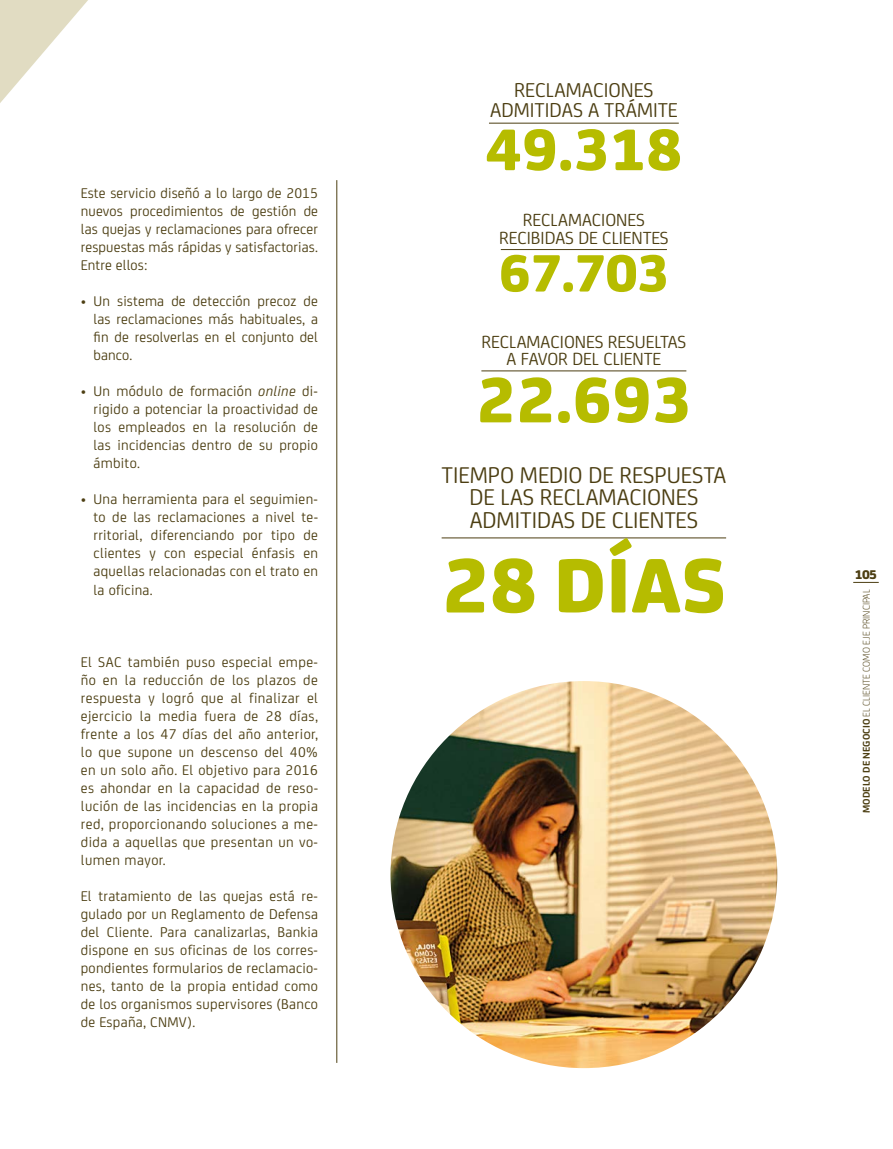
<style>
.page{position:relative;width:893px;height:1149px;background:#fff}
.page>*{position:absolute;margin:0;border:0;box-sizing:border-box;transform-origin:0 0}
.t1{font:800 82.5px "Bankia";color:#b6bc00}
.t2{font:800 68.55px "Bankia";color:#b6bc00}
.t3{font:800 62.7px "Bankia";color:#b6bc00}
.t4{font:800 56.1px "Bankia";color:#b6bc00}
.t5{font:24.3px "Bankia";color:#4c3e12}
.t6{font:21.3px "Bankia";color:#4c3e12}
.t7{font:18.75px/17.4px "Bankia";color:#4c3e12;text-align:right}
.t8{font:15px/18px "Bankia";letter-spacing:.02em;color:#4c3e12;text-align:justify}
.t9{font:800 13.5px "Bankia";color:#4c3e12}
.t10{font:300 10.5px "Bankia";color:#4c3e12}
.s1{font-style:italic}
.s2{font-weight:700}
</style>
<div class="page">
<img style="left:0;top:0;width:88px;height:103px">
<svg style="left:853px;top:582px;width:26px;height:1px"></svg>
<hr style="left:501px;top:249px;width:166px;height:1px;background:#4c3e12">
<hr style="left:481px;top:370px;width:205px;height:1px;background:#4c3e12">
<hr style="left:442px;top:537px;width:284px;height:1px;background:#4c3e12">
<hr style="left:489px;top:123px;width:190px;height:1px;background:#4c3e12">
<img style="left:390px;top:681px;width:387px;height:386px;border-radius:193px">
<hr style="left:336px;top:180px;width:1px;height:882px;background:#4c3e12">
<p class="t8" style="left:81px;top:183px;width:239px">Este servicio diseñó a lo largo de 2015 nuevos procedimientos de gestión de las quejas y reclamaciones para ofrecer respuestas más rápidas y satisfactorias.<br>Entre ellos:</p>
<p class="t8" style="left:94px;top:291px;width:226px;text-indent:-13px">• Un sistema de detección precoz de las reclamaciones más habituales, a fin de resolverlas en el conjunto del banco.</p>
<p class="t8" style="left:94px;top:381px;width:226px;text-indent:-13px">• Un módulo de formación <span class="s1">online</span> di&shy;rigido a potenciar la proactividad de los empleados en la resolución de las incidencias dentro de su propio ámbito.</p>
<p class="t8" style="left:94px;top:489px;width:226px;text-indent:-13px">• Una herramienta para el seguimien&shy;to de las reclamaciones a nivel te&shy;rritorial, diferenciando por tipo de clientes y con especial énfasis en aquellas relacionadas con el trato en la oficina.</p>
<p class="t8" style="left:81px;top:651px;width:239px">El SAC también puso especial empe&shy;ño en la reducción de los plazos de respuesta y logró que al finalizar el ejercicio la media fuera de 28 días, frente a los 47 días del año anterior, lo que supone un descenso del 40% en un solo año. El objetivo para 2016 es ahondar en la capacidad de reso&shy;lución de las incidencias en la propia red, proporcionando soluciones a me&shy;dida a aquellas que presentan un vo&shy;lumen mayor.</p>
<p class="t8" style="left:81px;top:885px;width:239px">El tratamiento de las quejas está re&shy;gulado por un Reglamento de Defensa del Cliente. Para canalizarlas, Bankia dispone en sus oficinas de los corres&shy;pondientes formularios de reclamacio&shy;nes, tanto de la propia entidad como de los organismos supervisores (Banco de España, CNMV).</p>
<h3 class="t6" style="left:514px;top:74px;width:11px">recla</h3>
<h3 class="t6" style="left:566px;top:74px;width:28px">maciones</h3>
<h3 class="t6" style="left:490px;top:94px;width:50px">admitidas</h3>
<h3 class="t6" style="left:588px;top:94px;width:74px">atrámite</h3>
<h3 class="t3" style="left:485px;top:100px;width:199px">49.318</h3>
<p class="t7" style="left:523px;top:210px;width:10px">recla</p>
<p class="t7" style="left:568px;top:210px;width:24px">maciones</p>
<p class="t7" style="left:499px;top:228px;width:8px">recibidas</p>
<p class="t7" style="left:578px;top:228px;width:33px">de clientes</p>
<h3 class="t4" style="left:498px;top:229px;width:172px">67.703</h3>
<p class="t7" style="left:507px;top:331px;width:111px">resueltas<br>afavor del cliente</p>
<h2 class="t2" style="left:476px;top:346px;width:217px">22.693</h2>
<p class="t7" style="left:481px;top:331px;width:10px">recla</p>
<p class="t7" style="left:527px;top:331px;width:24px">maciones</p>
<h3 class="t5" style="left:441px;top:457px;width:108px">tiempo medio</h3>
<h3 class="t5" style="left:588px;top:457px;width:44px">de respuesta</h3>
<h3 class="t5" style="left:469px;top:480px;width:83px">delas recla</h3>
<h3 class="t5" style="left:599px;top:480px;width:31px">maciones</h3>
<h3 class="t5" style="left:470px;top:502px;width:56px">admitidas</h3>
<h3 class="t5" style="left:581px;top:502px;width:43px">de clientes</h3>
<h1 class="t1" style="left:442px;top:520px;width:154px">28 días</h1>
<p class="t9" style="left:855px;top:563px;width:24px">105</p>
<p class="t10" style="left:859px;top:812px;width:224px;rotate:-90deg"><span class="s2">MODELO DE NEGOCIO</span> El cliente como eje principal</p>
</div>
